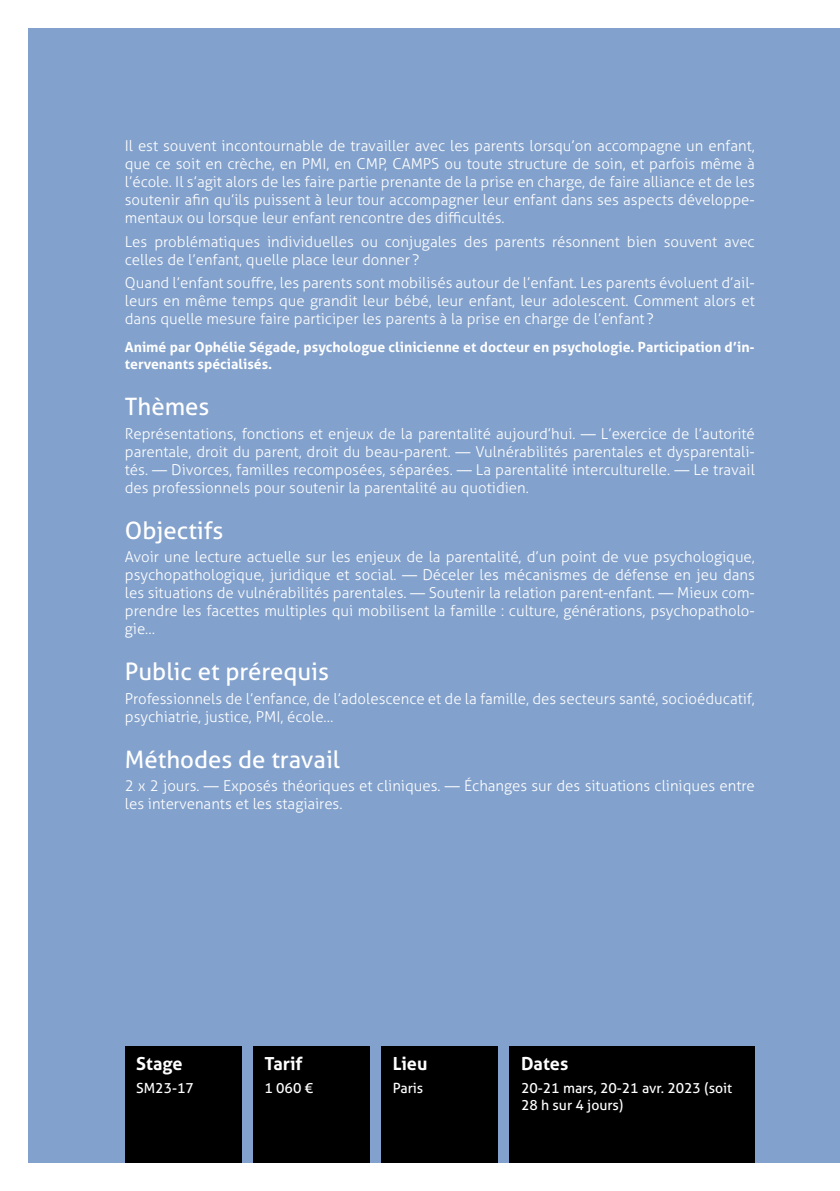
<style>
.page{position:relative;width:840px;height:1191px;background:#fff}
.page>*{position:absolute;margin:0;border:0;box-sizing:border-box;transform-origin:0 0}
.t1{font:24px "Aller";color:#fff}
.t2{font:700 18px "Aller";color:#fff}
.t3{font:300 15px/18px "Aller";color:#fff;text-align:justify}
.t4{font:700 14px/16.8px "Aller";color:#fff}
.t5{font:14px/16.8px "Aller";color:#fff}
</style>
<div class="page">
<div style="left:28px;top:28px;width:811px;height:1134px;background:#82a1cc"></div>
<div style="left:381px;top:1045px;width:117px;height:117px;background:#000"></div>
<div style="left:125px;top:1045px;width:117px;height:117px;background:#000"></div>
<div style="left:253px;top:1045px;width:117px;height:117px;background:#000"></div>
<div style="left:509px;top:1045px;width:245px;height:117px;background:#000"></div>
<p class="t3" style="left:125px;top:136px;width:631px">Il est souvent incontournable de travailler avec les parents lorsqu’on accompagne un enfant, que ce soit en crèche, en PMI, en CMP, CAMPS ou toute structure de soin, et parfois même à l’école. Il s’agit alors de les faire partie prenante de la prise en charge, de faire alliance et de les soutenir afin qu’ils puissent à leur tour accompagner leur enfant dans ses aspects développe&shy;mentaux ou lorsque leur enfant rencontre des difficultés.</p>
<p class="t3" style="left:125px;top:232px;width:631px">Les problématiques individuelles ou conjugales des parents résonnent bien souvent avec celles de l’enfant, quelle place leur donner ?</p>
<p class="t3" style="left:125px;top:274px;width:631px">Quand l’enfant souffre, les parents sont mobilisés autour de l’enfant. Les parents évoluent d’ail&shy;leurs en même temps que grandit leur bébé, leur enfant, leur adolescent. Comment alors et dans quelle mesure faire participer les parents à la prise en charge de l’enfant ?</p>
<p class="t4" style="left:125px;top:339px;width:631px">Animé par Ophélie Ségade, psychologue clinicienne et docteur en psychologie. Participation d’in&shy;tervenants spécialisés.</p>
<h1 class="t1" style="left:125px;top:392px;width:86px">Thèmes</h1>
<p class="t3" style="left:125px;top:424px;width:631px">Représentations, fonctions et enjeux de la parentalité aujourd’hui. — L’exercice de l’autorité parentale, droit du parent, droit du beau-parent. — Vulnérabilités parentales et dysparentali&shy;tés. — Divorces, familles recomposées, séparées. — La parentalité interculturelle. — Le travail des professionnels pour soutenir la parentalité au quotidien.</p>
<h1 class="t1" style="left:125px;top:515px;width:100px">Objectifs</h1>
<p class="t3" style="left:125px;top:548px;width:631px">Avoir une lecture actuelle sur les enjeux de la parentalité, d’un point de vue psychologique, psychopathologique, juridique et social. — Déceler les mécanismes de défense en jeu dans les situations de vulnérabilités parentales. — Soutenir la relation parent-enfant. — Mieux com&shy;prendre les facettes multiples qui mobilisent la famille : culture, générations, psychopatholo&shy;gie…</p>
<h1 class="t1" style="left:125px;top:657px;width:205px">Public et prérequis</h1>
<p class="t3" style="left:125px;top:689px;width:631px">Professionnels de l’enfance, de l’adolescence et de la famille, des secteurs santé, socioéducatif, psychiatrie, justice, PMI, école…</p>
<h1 class="t1" style="left:125px;top:744px;width:217px">Méthodes de travail</h1>
<p class="t3" style="left:125px;top:777px;width:631px">2 x 2 jours. — Exposés théoriques et cliniques. — Échanges sur des situations cliniques entre les intervenants et les stagiaires.</p>
<p class="t2" style="left:136px;top:1053px;width:48px">Stage</p>
<p class="t5" style="left:136px;top:1079px;width:59px">SM23-17</p>
<p class="t2" style="left:264px;top:1053px;width:40px">Tarif</p>
<p class="t5" style="left:264px;top:1079px;width:50px">1 060 €</p>
<p class="t2" style="left:392px;top:1053px;width:36px">Lieu</p>
<p class="t5" style="left:392px;top:1079px;width:32px">Paris</p>
<p class="t2" style="left:520px;top:1053px;width:49px">Dates</p>
<p class="t5" style="left:520px;top:1079px;width:213px">20‑21 mars, 20‑21 avr. 2023 (soit<br>28 h sur 4 jours)</p>
</div>
